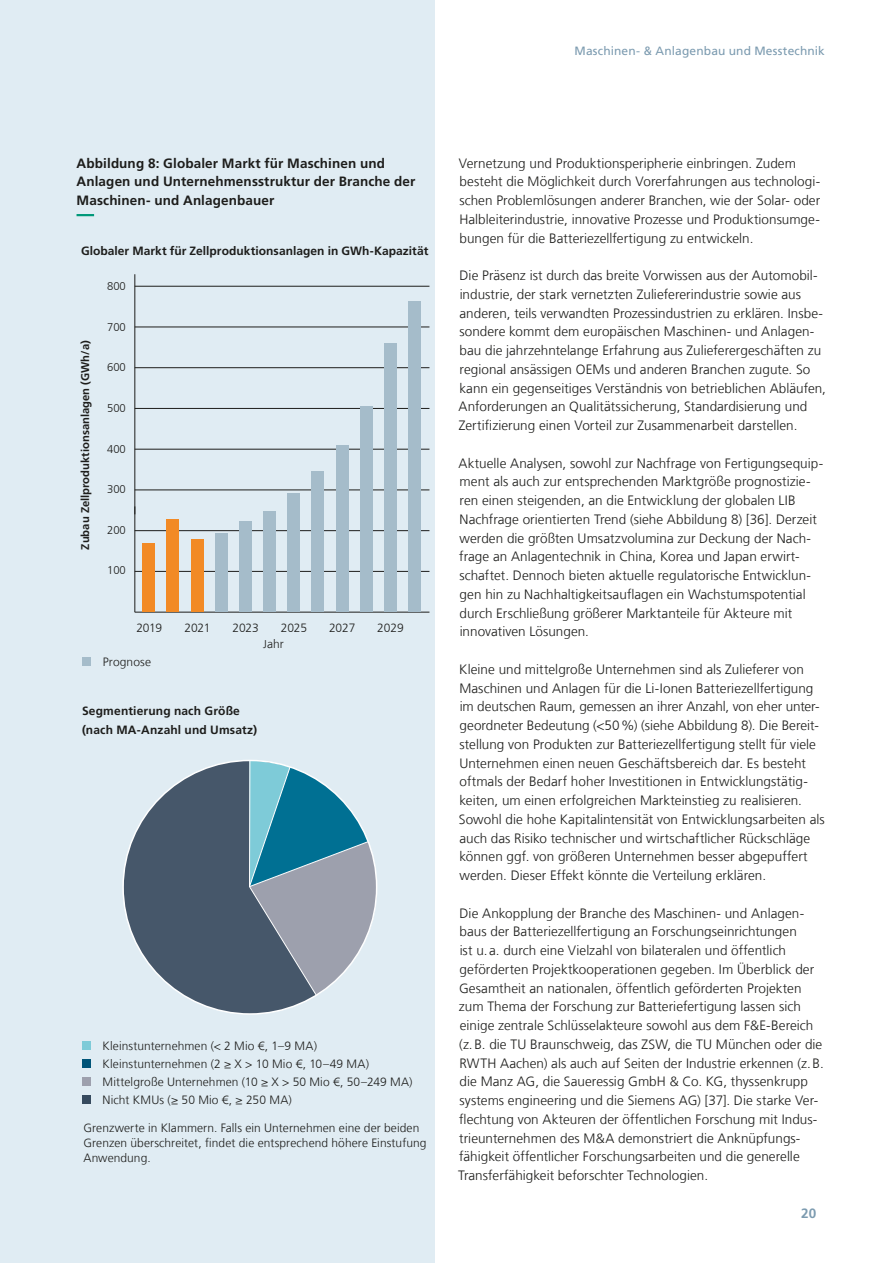
<style>
.page{position:relative;width:893px;height:1263px;background:#fff}
.page>*{position:absolute;margin:0;border:0;box-sizing:border-box;transform-origin:0 0}
.Fliesstext_9_12_5_sc{font:300 13.5px/18.8px "Frutiger LT Com";letter-spacing:.005em;color:#1d1d1b}
.Infokasten_klein_Ueb{font:700 13.5px/18.8px "Frutiger LT Com";letter-spacing:.01em;color:#1d1d1b}
.t1{font:700 13.5px "Frutiger LT Com";color:#7c9bb0}
.t2{font:300 12px/18px "Frutiger LT Com";letter-spacing:.005em;color:#1d1d1b}
.t3{font:700 12px/18.8px "Frutiger LT Com";letter-spacing:.005em;color:#1d1d1b}
.Kolumne{font:12px "Frutiger LT Com";letter-spacing:.015em;color:#7c9bb0}
.t4{font:700 11.25px "Frutiger LT Com";color:#1d1d1b}
.t5{font:300 11.25px "Frutiger LT Com";color:#1d1d1b}
.s1{font-size:11.25px}
</style>
<div class="page">
<div style="left:0;top:0;width:435px;height:1263px;background:#e0ecf3"></div>
<svg style="left:77px;top:214px;width:18px;height:2px"></svg>
<hr style="left:135px;top:612px;width:294px;height:1px;background:#1d1d1b">
<hr style="left:135px;top:571px;width:294px;height:1px;background:#1d1d1b">
<hr style="left:135px;top:530px;width:294px;height:1px;background:#1d1d1b">
<hr style="left:135px;top:490px;width:294px;height:1px;background:#1d1d1b">
<hr style="left:135px;top:449px;width:294px;height:1px;background:#1d1d1b">
<hr style="left:135px;top:408px;width:294px;height:1px;background:#1d1d1b">
<hr style="left:135px;top:367px;width:294px;height:1px;background:#1d1d1b">
<hr style="left:135px;top:327px;width:294px;height:1px;background:#1d1d1b">
<hr style="left:135px;top:286px;width:294px;height:1px;background:#1d1d1b">
<hr style="left:135px;top:274px;width:1px;height:338px;background:#1d1d1b">
<div style="left:123px;top:760px;width:254px;height:254px;background:#46576a;border-radius:50%"></div>
<svg style="left:249px;top:760px;width:129px;height:236px"></svg>
<div style="left:82px;top:1041px;width:8px;height:9px;background:#7ecbd8"></div>
<div style="left:82px;top:1059px;width:9px;height:9px;background:#005478"></div>
<div style="left:82px;top:1077px;width:9px;height:9px;background:#9da0ad"></div>
<div style="left:82px;top:1095px;width:9px;height:9px;background:#364a5e"></div>
<div style="left:82px;top:657px;width:9px;height:9px;background:#a5bcca"></div>
<div style="left:142px;top:544px;width:13px;height:68px;background:#f28a25"></div>
<div style="left:167px;top:519px;width:12px;height:93px;background:#f28a25"></div>
<div style="left:191px;top:539px;width:12px;height:73px;background:#f28a25"></div>
<div style="left:215px;top:534px;width:13px;height:78px;background:#a5bcca"></div>
<div style="left:239px;top:521px;width:13px;height:91px;background:#a5bcca"></div>
<div style="left:263px;top:512px;width:13px;height:100px;background:#a5bcca"></div>
<div style="left:287px;top:494px;width:13px;height:118px;background:#a5bcca"></div>
<div style="left:312px;top:471px;width:12px;height:141px;background:#a5bcca"></div>
<div style="left:336px;top:446px;width:12px;height:166px;background:#a5bcca"></div>
<div style="left:360px;top:406px;width:13px;height:206px;background:#a5bcca"></div>
<div style="left:384px;top:343px;width:13px;height:269px;background:#a5bcca"></div>
<div style="left:408px;top:301px;width:13px;height:311px;background:#a5bcca"></div>
<p class="Kolumne" style="left:574px;top:44px;width:252px">Maschinen- &amp; Anlagenbau und Messtechnik</p>
<p class="Infokasten_klein_Ueb" style="left:77px;top:154px;width:340px">Abbildung 8: Globaler Markt für Maschinen und<br>Anlagen und Unternehmensstruktur der Branche der<br>Maschinen- und Anlagenbauer</p>
<p class="t3" style="left:81px;top:242px;width:349px">Globaler Markt für Zellproduktionsanlagen in GWh-Kapazität</p>
<p class="t5" style="left:107px;top:279px;width:20px">800</p>
<p class="t4" style="left:79px;top:550px;width:211px;rotate:-90deg">Zubau Zellproduktionsanlagen (GWh/a)</p>
<p class="t5" style="left:107px;top:320px;width:20px">700</p>
<p class="t5" style="left:107px;top:361px;width:20px">600</p>
<p class="t5" style="left:107px;top:401px;width:20px">500</p>
<p class="t5" style="left:107px;top:442px;width:20px">400</p>
<p class="t5" style="left:107px;top:483px;width:20px">300</p>
<p class="t5" style="left:107px;top:523px;width:20px">200</p>
<p class="t5" style="left:107px;top:564px;width:20px">100</p>
<p class="t2" style="left:136px;top:618px;width:27px">2019</p>
<p class="t2" style="left:184px;top:618px;width:28px">2021</p>
<p class="t2" style="left:232px;top:618px;width:28px">2023</p>
<p class="t2" style="left:281px;top:618px;width:28px">2025</p>
<p class="t2" style="left:329px;top:618px;width:28px">2027</p>
<p class="t2" style="left:377px;top:618px;width:28px">2029</p>
<p class="t2" style="left:103px;top:653px;width:50px">Prognose</p>
<p class="t2" style="left:263px;top:635px;width:22px"><span class="s1">J</span>ahr</p>
<p class="t3" style="left:82px;top:702px;width:177px">Segmentierung nach Größe (nach MA-Anzahl und Umsatz)</p>
<p class="t2" style="left:103px;top:1037px;width:311px">Kleinstunternehmen (&lt; 2 Mio €, 1–9 MA)<br>Kleinstunternehmen (2 ≥ X &gt; 10 Mio €, 10–49 MA)<br>Mittelgroße Unternehmen (10 ≥ X &gt; 50 Mio €, 50–249 MA)<br>Nicht KMUs (≥ 50 Mio €, ≥ 250 MA)</p>
<p class="t2" style="left:83px;top:1120px;width:345px;line-height:15px">Grenzwerte in Klammern. Falls ein Unternehmen eine der beiden<br>Grenzen überschreitet, findet die entsprechend höhere Einstufung<br>Anwendung.</p>
<p class="Fliesstext_9_12_5_sc" style="left:459px;top:154px;width:363px">Vernetzung und Produktionsperipherie einbringen. Zudem besteht die Möglichkeit durch Vorerfahrungen aus technologi&shy;schen Problemlösungen anderer Branchen, wie der Solar- oder Halbleiterindustrie, innovative Prozesse und Produktionsumge&shy;bungen für die Batteriezellfertigung zu entwickeln.</p>
<p class="Fliesstext_9_12_5_sc" style="left:459px;top:266px;width:369px">Die Präsenz ist durch das breite Vorwissen aus der Automobil&shy;industrie, der stark vernetzten Zuliefererindustrie sowie aus anderen, teils verwandten Prozessindustrien zu erklären. Insbe&shy;sondere kommt dem europäischen Maschinen- und Anlagen&shy;bau die jahrzehntelange Erfahrung aus Zulieferergeschäften zu regional ansässigen OEMs und anderen Branchen zugute. So kann ein gegenseitiges Verständnis von betrieblichen Abläufen, Anforderungen an Qualitätssicherung, Standardisierung und Zertifizierung einen Vorteil zur Zusammenarbeit darstellen.</p>
<p class="Fliesstext_9_12_5_sc" style="left:459px;top:454px;width:366px">Aktuelle Analysen, sowohl zur Nachfrage von Fertigungsequip&shy;ment als auch zur entsprechenden Marktgröße prognostizie&shy;ren einen steigenden, an die Entwicklung der globalen LIB Nachfrage orientierten Trend (siehe Abbildung 8) [36]. Derzeit werden die größten Umsatzvolumina zur Deckung der Nach&shy;frage an Anlagentechnik in China, Korea und Japan erwirt&shy;schaftet. Dennoch bieten aktuelle regulatorische Entwicklun&shy;gen hin zu Nachhaltigkeitsauflagen ein Wachstumspotential durch Erschließung größerer Marktanteile für Akteure mit innovativen Lösungen.</p>
<p class="Fliesstext_9_12_5_sc" style="left:459px;top:660px;width:367px">Kleine und mittelgroße Unternehmen sind als Zulieferer von Maschinen und Anlagen für die Li-Ionen Batteriezellfertigung im deutschen Raum, gemessen an ihrer Anzahl, von eher unter&shy;geordneter Bedeutung (&lt;50%) (siehe Abbildung 8). Die Bereit&shy;stellung von Produkten zur Batteriezellfertigung stellt für viele Unternehmen einen neuen Geschäftsbereich dar. Es besteht oftmals der Bedarf hoher Investitionen in Entwicklungstätig&shy;keiten, um einen erfolgreichen Markteinstieg zu realisieren.<br>Sowohl die hohe Kapitalintensität von Entwicklungsarbeiten als auch das Risiko technischer und wirtschaftlicher Rückschläge können ggf. von größeren Unternehmen besser abgepuffert werden. Dieser Effekt könnte die Verteilung erklären.</p>
<p class="Fliesstext_9_12_5_sc" style="left:458px;top:904px;width:367px">Die Ankopplung der Branche des Maschinen- und Anlagen&shy;baus der Batteriezellfertigung an Forschungseinrichtungen<br>ist u. a. durch eine Vielzahl von bilateralen und öffentlich geförderten Projektkooperationen gegeben. Im Überblick der Gesamtheit an nationalen, öffentlich geförderten Projekten zum Thema der Forschung zur Batteriefertigung lassen sich einige zentrale Schlüsselakteure sowohl aus dem F&amp;E-Bereich (z.B. die TU Braunschweig, das ZSW, die TU München oder die RWTH Aachen) als auch auf Seiten der Industrie erkennen (z.B. die Manz AG, die Saueressig GmbH &amp; Co. KG, thyssenkrupp systems engineering und die Siemens AG) [37]. Die starke Ver&shy;flechtung von Akteuren der öffentlichen Forschung mit Indus&shy;trieunternehmen des M&amp;A demonstriert die Anknüpfungs&shy;fähigkeit öffentlicher Forschungsarbeiten und die generelle Transferfähigkeit beforschter Technologien.</p>
<p class="t1" style="left:801px;top:1205px;width:17px">20</p>
</div>
